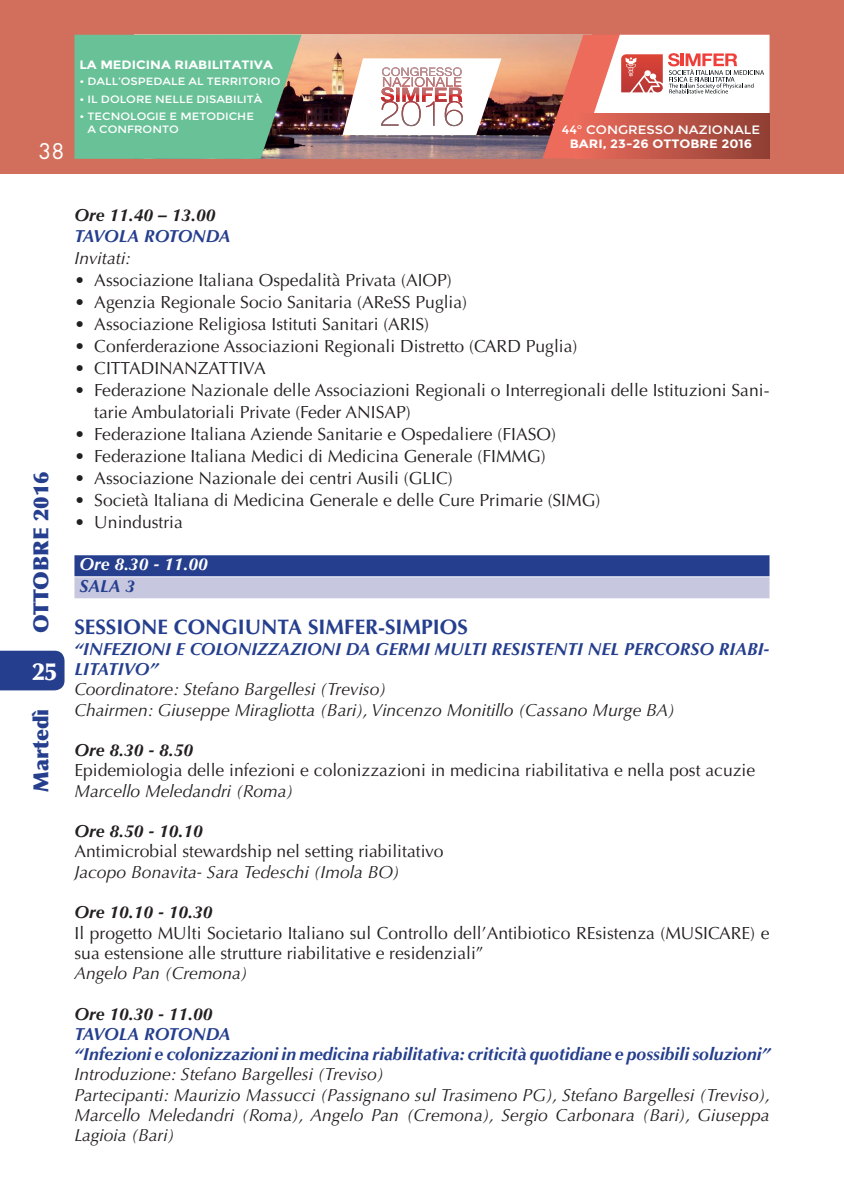
<style>
.page{position:relative;width:844px;height:1191px;background:#fff}
.page>*{position:absolute;margin:0;border:0;box-sizing:border-box;transform-origin:0 0}
.t1{font:900 24.5px "Optima LT Std";color:#fff}
.t2{font:700 21px "Optima LT Std";color:#253f8e}
.t3{font:900 21px "Optima LT Std";color:#253f8e}
.t4{font:21px "Futura Std";color:#fff}
.t5{font:17.5px/22.1px "Optima LT Std";color:#231f20}
.t6{font:italic 17.5px/20.3px "Optima LT Std";color:#231f20}
.t7{font:italic 700 17.5px/20.3px "Optima LT Std";color:#253f8e}
.t8{font:italic 700 17.5px "Optima LT Std";color:#231f20}
.t9{font:italic 700 17.5px "Optima LT Std";letter-spacing:-.02em;color:#253f8e}
.t10{font:italic 700 17.5px "Optima LT Std";color:#fff}
.t11{font:700 12.08px "Montserrat";color:#fff;scale:1.09 1}
.t12{font:12.08px "Montserrat";color:#fff;scale:1.09 1}
.t13{font:10.67px/12.8px "Montserrat";color:#fff;scale:1.09 1}
</style>
<div class="page">
<div style="left:0;top:0;width:843px;height:174px;background:#d16f5c"></div>
<img style="left:301px;top:35px;width:241px;height:124px">
<svg style="left:74px;top:35px;width:227px;height:124px;background:#68b68f"></svg>
<svg style="left:542px;top:35px;width:227px;height:124px;background:#e8b7b0"></svg>
<div style="left:574px;top:113px;width:195px;height:46px;background:linear-gradient(to right,#ec6c5c,#8f3f34)"></div>
<svg style="left:342px;top:58px;width:159px;height:77px;background:#e4d0ce"></svg>
<img style="left:436px;top:67px;width:25px;height:9px">
<div style="left:0;top:650px;width:64px;height:40px;background:#253f8e"></div>
<div style="left:74px;top:555px;width:695px;height:21px;background:#253f8e"></div>
<div style="left:74px;top:577px;width:695px;height:21px;background:#c7c7e0"></div>
<p class="t4" style="left:39px;top:138px;width:27px">38</p>
<p class="t11" style="left:79px;top:57px;width:179px">LA MEDICINA RIABILITATIVA</p>
<p class="t13" style="left:79px;top:75px;width:186px">• DALL’OSPEDALE AL TERRITORIO</p>
<p class="t13" style="left:79px;top:92px;width:169px">• IL DOLORE NELLE DISABILITÀ</p>
<p class="t13" style="left:87px;top:110px;width:154px;text-indent:-8px">• TECNOLOGIE E METODICHE<br>A CONFRONTO</p>
<p class="t12" style="left:561px;top:122px;width:183px">44° CONGRESSO NAZIONALE</p>
<p class="t11" style="left:569px;top:137px;width:169px">BARI, 23-26 OTTOBRE 2016</p>
<p class="t3" style="left:28px;top:632px;width:163px;rotate:-90deg">OTTOBRE 2016</p>
<h1 class="t1" style="left:32px;top:657px;width:26px">25</h1>
<p class="t3" style="left:28px;top:791px;width:85px;rotate:-90deg">Martedì</p>
<p class="t8" style="left:74px;top:205px;width:142px">Ore 11.40 – 13.00</p>
<p class="t9" style="left:74px;top:225px;width:158px">TAVOLA ROTONDA</p>
<p class="t6" style="left:74px;top:248px;width:58px">Invitati:</p>
<p class="t5" style="left:74px;top:269px;width:379px">• Associazione Italiana Ospedalità Privata (AIOP)</p>
<p class="t5" style="left:74px;top:291px;width:394px">• Agenzia Regionale Socio Sanitaria (AReSS Puglia)</p>
<p class="t5" style="left:74px;top:313px;width:356px">• Associazione Religiosa Istituti Sanitari (ARIS)</p>
<p class="t5" style="left:74px;top:335px;width:504px">• Conferderazione Associazioni Regionali Distretto (CARD Puglia)</p>
<p class="t5" style="left:74px;top:357px;width:43px">• Cittadinanz</p>
<p class="t5" style="left:208px;top:357px;width:21px">Attiva</p>
<p class="t5" style="left:94px;top:379px;width:676px;text-indent:-20px">• Federazione Nazionale delle Associazioni Regionali o Interregionali delle Istituzioni Sani&shy;tarie Ambulatoriali Private (Feder ANISAP)</p>
<p class="t5" style="left:74px;top:423px;width:483px">• Federazione Italiana Aziende Sanitarie e Ospedaliere (FIASO)</p>
<p class="t5" style="left:74px;top:445px;width:472px">• Federazione Italiana Medici di Medicina Generale (FIMMG)</p>
<p class="t5" style="left:74px;top:467px;width:379px">• Associazione Nazionale dei centri Ausili (GLIC)</p>
<p class="t5" style="left:74px;top:489px;width:527px">• Società Italiana di Medicina Generale e delle Cure Primarie (SIMG)</p>
<p class="t5" style="left:74px;top:511px;width:110px">• Unindustria</p>
<p class="t10" style="left:79px;top:554px;width:130px">Ore 8.30 - 11.00</p>
<p class="t7" style="left:79px;top:576px;width:57px">SALA 3</p>
<p class="t2" style="left:74px;top:615px;width:395px">SESSIONE CONGIUNTA SIMFER-SIMPIOS</p>
<p class="t7" style="left:74px;top:639px;width:696px">“INFEZIONI E COLONIZZAZIONI DA GERMI MULTI RESISTENTI NEL PERCORSO RIABI-<br>LITATIVO”</p>
<p class="t6" style="left:74px;top:679px;width:602px">Coordinatore: Stefano Bargellesi (Treviso)<br>Chairmen: Giuseppe Miragliotta (Bari), Vincenzo Monitillo (Cassano Murge BA)</p>
<p class="t8" style="left:74px;top:740px;width:120px">Ore 8.30 - 8.50</p>
<p class="t5" style="left:74px;top:759px;width:682px">Epidemiologia delle infezioni e colonizzazioni in medicina riabilitativa e nella post acuzie</p>
<p class="t6" style="left:74px;top:780px;width:220px">Marcello Meledandri (Roma)</p>
<p class="t8" style="left:74px;top:821px;width:130px">Ore 8.50 - 10.10</p>
<p class="t5" style="left:74px;top:840px;width:370px">Antimicrobial stewardship nel setting riabilitativo</p>
<p class="t6" style="left:74px;top:862px;width:327px">Jacopo Bonavita- Sara Tedeschi (Imola BO)</p>
<p class="t8" style="left:74px;top:902px;width:140px">Ore 10.10 - 10.30</p>
<p class="t5" style="left:74px;top:922px;width:696px;line-height:20.3px">Il progetto MUlti Societario Italiano sul Controllo dell’Antibiotico REsistenza (MUSICARE) e sua estensione alle strutture riabilitative e residenziali”</p>
<p class="t6" style="left:74px;top:963px;width:175px">Angelo Pan (Cremona)</p>
<p class="t8" style="left:74px;top:1003px;width:140px">Ore 10.30 - 11.00</p>
<p class="t7" style="left:74px;top:1024px;width:697px">TAVOLA ROTONDA<br>“Infezioni e colonizzazioni in medicina riabilitativa: criticità quotidiane e possibili soluzioni”</p>
<p class="t6" style="left:74px;top:1064px;width:697px">Introduzione: Stefano Bargellesi (Treviso)<br>Partecipanti: Maurizio Massucci (Passignano sul Trasimeno PG), Stefano Bargellesi (Treviso), Marcello Meledandri (Roma), Angelo Pan (Cremona), Sergio Carbonara (Bari), Giuseppa Lagioia (Bari)</p>
</div>
